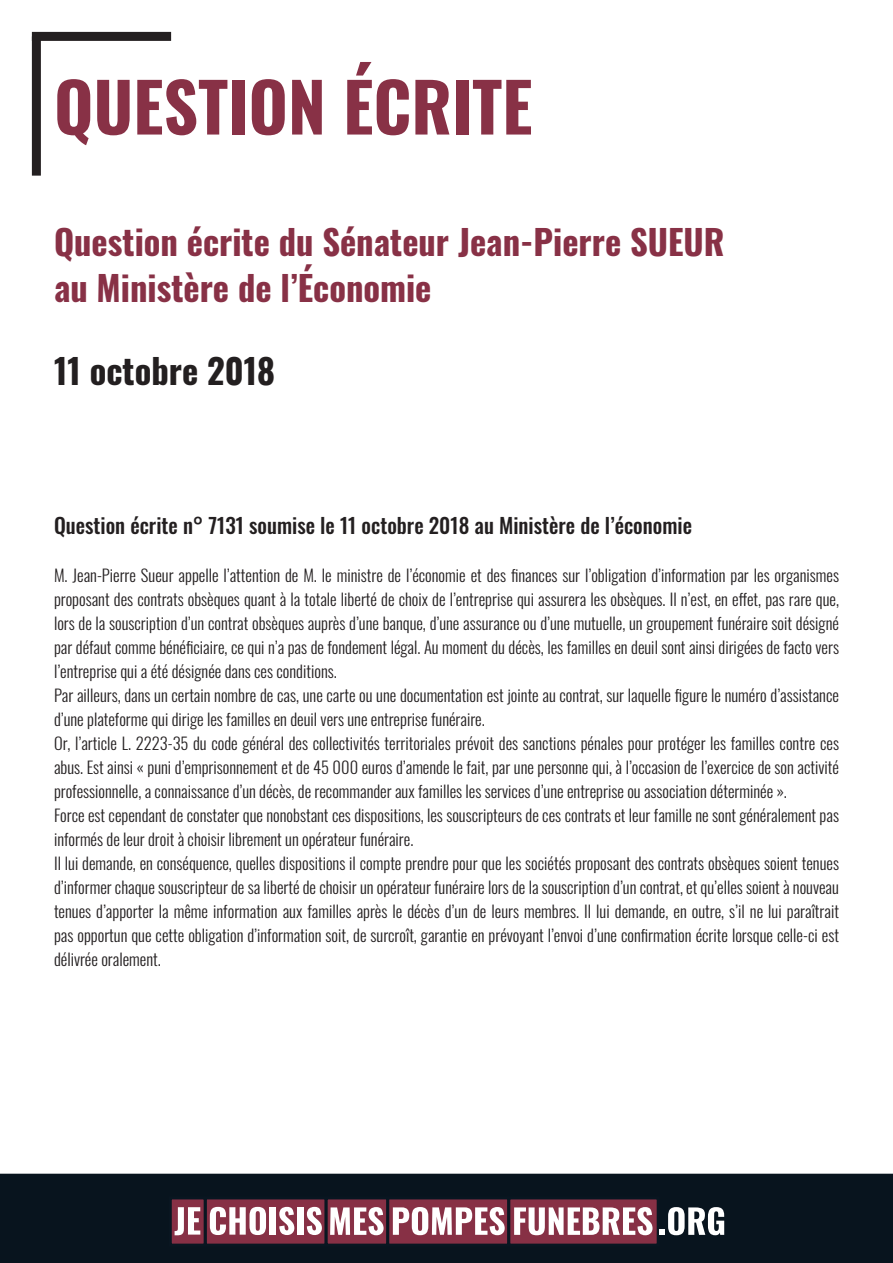
<style>
.page{position:relative;width:893px;height:1263px;background:#fff}
.page>*{position:absolute;margin:0;border:0;box-sizing:border-box;transform-origin:0 0}
.t1{font:700 67.5px "Oswald";color:#883146}
.t2{font:700 34.5px/46.5px "Oswald";color:#883146}
.t3{font:700 34.5px "Oswald";color:#231f20}
.t4{font:500 21px "Oswald";color:#231f20}
.t5{font:300 16.5px/24px "Oswald";color:#231f20}
</style>
<div class="page">
<div style="left:0;top:1174px;width:893px;height:89px;background:#08141e"></div>
<div style="left:32px;top:36px;width:9px;height:140px;background:#231f20"></div>
<div style="left:32px;top:32px;width:139px;height:9px;background:#231f20"></div>
<div style="left:386px;top:1196px;width:124px;height:50px;background:#873045;border:3px solid #091621"></div>
<div style="left:204px;top:1196px;width:124px;height:50px;background:#873045;border:3px solid #091621"></div>
<div style="left:169px;top:1196px;width:38px;height:50px;background:#873045;border:3px solid #091621"></div>
<svg style="left:175px;top:1207px;width:25px;height:28px"></svg>
<svg style="left:210px;top:1207px;width:56px;height:28px"></svg>
<div style="left:270px;top:1207px;width:6px;height:27px;background:#fff"></div>
<svg style="left:279px;top:1207px;width:15px;height:28px"></svg>
<div style="left:297px;top:1207px;width:6px;height:27px;background:#fff"></div>
<svg style="left:307px;top:1207px;width:15px;height:28px"></svg>
<div style="left:325px;top:1196px;width:64px;height:50px;background:#873045;border:3px solid #091621"></div>
<svg style="left:330px;top:1207px;width:54px;height:28px"></svg>
<svg style="left:393px;top:1207px;width:112px;height:28px"></svg>
<div style="left:507px;top:1196px;width:153px;height:50px;background:#873045;border:3px solid #091621"></div>
<svg style="left:514px;top:1207px;width:138px;height:28px"></svg>
<svg style="left:660px;top:1207px;width:64px;height:28px"></svg>
<h1 class="t1" style="left:54px;top:72px;width:480px">QUESTION ÉCRITE</h1>
<h2 class="t2" style="left:54px;top:221px;width:672px">Question écrite du Sénateur Jean-Pierre SUEUR au Ministère de l’Économie</h2>
<h2 class="t3" style="left:54px;top:353px;width:223px">11 octobre 2018</h2>
<p class="t4" style="left:54px;top:514px;width:639px">Question écrite n° 7131 soumise le 11 octobre 2018 au Ministère de l’économie</p>
<p class="t5" style="left:54px;top:561px;width:786px">M. Jean-Pierre Sueur appelle l’attention de M. le ministre de l’économie et des finances sur l’obligation d’information par les organismes proposant des contrats obsèques quant à la totale liberté de choix de l’entreprise qui assurera les obsèques. Il n’est, en effet, pas rare que, lors de la souscription d’un contrat obsèques auprès d’une banque, d’une assurance ou d’une mutuelle, un groupement funéraire soit désigné par défaut comme bénéficiaire, ce qui n’a pas de fondement légal. Au moment du décès, les familles en deuil sont ainsi dirigées de facto vers l’entreprise qui a été désignée dans ces conditions.<br>Par ailleurs, dans un certain nombre de cas, une carte ou une documentation est jointe au contrat, sur laquelle figure le numéro d’assistance d’une plateforme qui dirige les familles en deuil vers une entreprise funéraire.<br>Or, l’article L. 2223-35 du code général des collectivités territoriales prévoit des sanctions pénales pour protéger les familles contre ces abus. Est ainsi « puni d’emprisonnement et de 45 000 euros d’amende le fait, par une personne qui, à l’occasion de l’exercice de son activité professionnelle, a connaissance d’un décès, de recommander aux familles les services d’une entreprise ou association déterminée ».<br>Force est cependant de constater que nonobstant ces dispositions, les souscripteurs de ces contrats et leur famille ne sont généralement pas informés de leur droit à choisir librement un opérateur funéraire.<br>Il lui demande, en conséquence, quelles dispositions il compte prendre pour que les sociétés proposant des contrats obsèques soient tenues d’informer chaque souscripteur de sa liberté de choisir un opérateur funéraire lors de la souscription d’un contrat, et qu’elles soient à nouveau tenues d’apporter la même information aux familles après le décès d’un de leurs membres. Il lui demande, en outre, s’il ne lui paraîtrait pas opportun que cette obligation d’information soit, de surcroît, garantie en prévoyant l’envoi d’une confirmation écrite lorsque celle-ci est délivrée oralement.</p>
</div>
